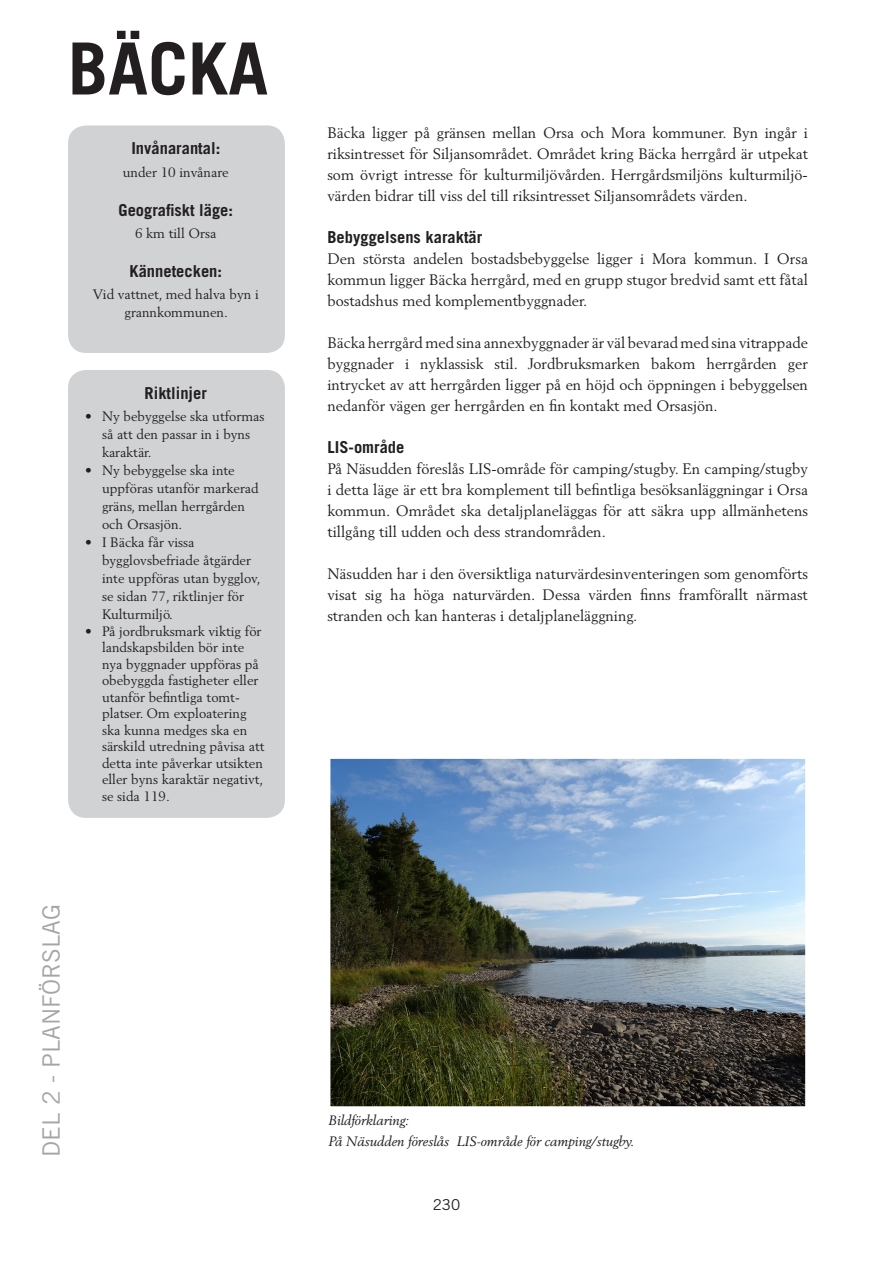
<style>
.page{position:relative;width:893px;height:1263px;background:#fff}
.page>*{position:absolute;margin:0;border:0;box-sizing:border-box;transform-origin:0 0}
.Rubrik-Delområde{font:700 72px "Trade Gothic LT Std";color:#231f20}
.t1{font:24px "Trade Gothic LT Std";color:#a4a5a9}
.Faktaruta_rubrik_-_D{font:700 16.5px "Trade Gothic LT Std";color:#231f20}
.Rubrik_1_1_1{font:700 16.5px "Trade Gothic LT Std";color:#231f20}
.Faktaruta_rubrik{font:700 16.5px "Trade Gothic LT Std";color:#231f20}
.Löptext{font:15px/21px "Berling LT Std";color:#231f20;text-align:justify}
.Sidnummer{font:15px "Trade Gothic LT Std";color:#231f20}
.Faktaruta_-_Delområd{font:13.5px/18px "Berling LT Std";color:#231f20}
.Bildtext{font:italic 13.5px "Berling LT Std";color:#231f20}
</style>
<div class="page">
<div style="left:68px;top:370px;width:217px;height:448px;background:#d1d2d4;border-radius:18px"></div>
<div style="left:68px;top:125px;width:217px;height:228px;background:#d1d2d4;border-radius:18px"></div>
<img style="left:331px;top:760px;width:473px;height:345px">
<div style="left:327px;top:756px;width:481px;height:353px;border:3px solid #fff"></div>
<p class="Rubrik-Delområde" style="left:68px;top:25px;width:202px">BÄCKA</p>
<p class="Faktaruta_rubrik_-_D" style="left:131px;top:138px;width:90px">Invånarantal:</p>
<p class="Faktaruta_-_Delområd" style="left:123px;top:163px;width:108px">under 10 invånare</p>
<p class="Faktaruta_rubrik_-_D" style="left:118px;top:200px;width:116px">Geografiskt läge:</p>
<p class="Faktaruta_-_Delområd" style="left:135px;top:224px;width:83px">6 km till Orsa</p>
<p class="Faktaruta_rubrik_-_D" style="left:129px;top:261px;width:94px">Kännetecken:</p>
<p class="Faktaruta_-_Delområd" style="left:93px;top:285px;width:168px;text-align:center">Vid vattnet, med halva byn i grannkommunen.</p>
<p class="Faktaruta_rubrik" style="left:145px;top:383px;width:64px">Riktlinjer</p>
<p class="Faktaruta_-_Delområd" style="left:102px;top:407px;width:164px;text-indent:-17px">• Ny bebyggelse ska utformas så att den passar in i byns karaktär.</p>
<p class="Faktaruta_-_Delområd" style="left:102px;top:461px;width:158px;text-indent:-17px">• Ny bebyggelse ska inte uppföras utanför markerad gräns, mellan herrgården och Orsasjön.</p>
<p class="Faktaruta_-_Delområd" style="left:102px;top:533px;width:160px;text-indent:-17px">• I Bäcka får vissa bygglovsbefriade åtgärder inte uppföras utan bygglov, se sidan 77, riktlinjer för<br>Kulturmiljö.</p>
<p class="Faktaruta_-_Delområd" style="left:102px;top:622px;width:164px;line-height:16.5px;text-indent:-17px">• På jordbruksmark viktig för landskapsbilden bör inte nya byggnader uppföras på obebyggda fastigheter eller utanför befintliga tomt&shy;platser. Om exploatering ska kunna medges ska en särskild utredning påvisa att detta inte påverkar utsikten eller byns karaktär negativt, se sida 119.</p>
<h2 class="t1" style="left:37px;top:1157px;width:254px;rotate:-90deg">DEL 2 - PLANFÖRSLAG</h2>
<p class="Löptext" style="left:327px;top:122px;width:482px">Bäcka ligger på gränsen mellan Orsa och Mora kommuner. Byn ingår i riksintresset för Siljansområdet. Området kring Bäcka herrgård är utpekat som övrigt intresse för kulturmiljövården. Herrgårdsmiljöns kulturmiljö&shy;värden bidrar till viss del till riksintresset Siljansområdets värden.</p>
<p class="Rubrik_1_1_1" style="left:327px;top:227px;width:156px">Bebyggelsens karaktär</p>
<p class="Löptext" style="left:327px;top:248px;width:482px">Den största andelen bostadsbebyggelse ligger i Mora kommun. I Orsa kommun ligger Bäcka herrgård, med en grupp stugor bredvid samt ett fåtal bostadshus med komplementbyggnader.</p>
<p class="Löptext" style="left:327px;top:332px;width:482px">Bäcka herrgård med sina annexbyggnader är väl bevarad med sina vitrappade byggnader i nyklassisk stil. Jordbruksmarken bakom herrgården ger intrycket av att herrgården ligger på en höjd och öppningen i bebyggelsen nedanför vägen ger herrgården en fin kontakt med Orsasjön.</p>
<p class="Rubrik_1_1_1" style="left:327px;top:437px;width:78px">LIS-område</p>
<p class="Löptext" style="left:327px;top:458px;width:482px">På Näsudden föreslås LIS-område för camping/stugby. En camping/stugby i detta läge är ett bra komplement till befintliga besöksanläggningar i Orsa kommun. Området ska detaljplaneläggas för att säkra upp allmänhetens tillgång till udden och dess strandområden.</p>
<p class="Löptext" style="left:327px;top:563px;width:482px">Näsudden har i den översiktliga naturvärdesinventeringen som genomförts visat sig ha höga naturvärden. Dessa värden finns framförallt närmast stranden och kan hanteras i detaljplaneläggning.</p>
<p class="Bildtext" style="left:328px;top:1112px;width:82px">Bildförklaring:</p>
<p class="Bildtext" style="left:328px;top:1133px;width:307px">På Näsudden föreslås LIS-område för camping/stugby.</p>
<p class="Sidnummer" style="left:433px;top:1195px;width:29px">230</p>
</div>
